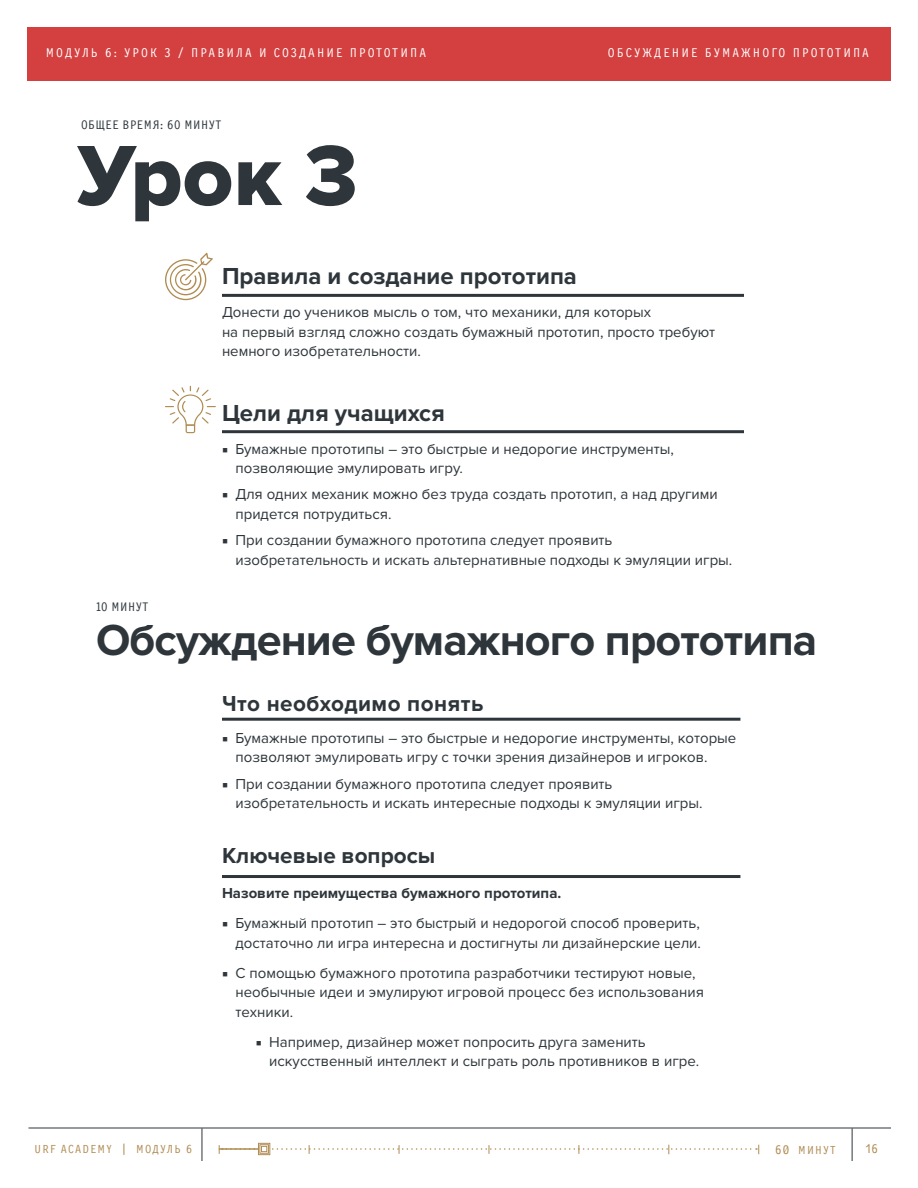
<style>
.page{position:relative;width:918px;height:1188px;background:#fff}
.page>*{position:absolute;margin:0;border:0;box-sizing:border-box;transform-origin:0 0}
.t1{font:88.5px "Proxima Nova Extrabld";color:#2e363b}
.bullets{font:700 45px "Proxima Nova";letter-spacing:-.02em;color:#2e363b}
.t2{font:700 24px "Proxima Nova";color:#2e363b}
.t3{font:700 22.5px "Proxima Nova";letter-spacing:.02em;color:#2e363b}
.t4{font:700 22.5px "Proxima Nova";color:#2e363b}
.t5{font:15px/19.5px "Proxima Nova";color:#2e363b}
.bullets-2{font:700 15px "Proxima Nova";color:#2e363b}
.t6{font:13.05px "New Letter Gothic C";letter-spacing:.16em;color:#fff}
.t7{font:12.75px "New Letter Gothic C";letter-spacing:.04em;color:#2e363b}
.t8{font:12px "New Letter Gothic C";letter-spacing:.105em;color:#b08c52}
.t9{font:12px "Eco Coding WGL4 W01";color:#b08c52}
.s1{font-family:"Minion Pro"}
.s2{font-family:"Eco Coding WGL4 W01"}
</style>
<div class="page">
<hr style="left:28px;top:1128px;width:863px;height:1px;background:#2e363b">
<hr style="left:202px;top:1128px;width:1px;height:33px;background:#2e363b">
<hr style="left:852px;top:1128px;width:1px;height:33px;background:#2e363b">
<div style="left:27px;top:27px;width:864px;height:54px;background:#d44040"></div>
<hr style="left:222px;top:294px;width:522px;height:3px;background:#2e363b">
<svg style="left:165px;top:253px;width:48px;height:47px"></svg>
<svg style="left:165px;top:386px;width:51px;height:47px"></svg>
<hr style="left:222px;top:430px;width:522px;height:3px;background:#2e363b">
<hr style="left:222px;top:718px;width:518px;height:3px;background:#2e363b">
<hr style="left:222px;top:875px;width:518px;height:3px;background:#2e363b">
<svg style="left:258px;top:1143px;width:12px;height:12px"></svg>
<div style="left:260px;top:1144px;width:9px;height:10px;background:#c1a477"></div>
<svg style="left:219px;top:1145px;width:540px;height:9px"></svg>
<p class="t6" style="left:46px;top:46px;width:382px">МОДУЛЬ 6: УРОК 3 / ПРАВИЛА И СОЗДАНИЕ ПРОТОТИПА</p>
<p class="t6" style="left:608px;top:46px;width:263px">ОБСУЖДЕНИЕ БУМАЖНОГО ПРОТОТИПА</p>
<p class="t7" style="left:81px;top:118px;width:142px">ОБЩЕЕ ВРЕМЯ: 60 МИНУТ</p>
<p class="t1" style="left:78px;top:125px;width:281px">Урок 3</p>
<p class="t2" style="left:222px;top:262px;width:357px">Правила и создание прототипа</p>
<p class="t5" style="left:222px;top:303px;width:495px">Донести до учеников мысль о том, что механики, для которых<br>на первый взгляд сложно создать бумажный прототип, просто требуют немного изобретательности.</p>
<p class="t2" style="left:222px;top:399px;width:224px">Цели для учащихся</p>
<p class="t5" style="left:236px;top:439px;width:440px;text-indent:-14px"><span class="s1">■</span> Бумажные прототипы – это быстрые и недорогие инструменты, позволяющие эмулировать игру.</p>
<p class="t5" style="left:236px;top:485px;width:484px;text-indent:-14px"><span class="s1">■</span> Для одних механик можно без труда создать прототип, а над другими придется потрудиться.</p>
<p class="t5" style="left:236px;top:531px;width:498px;text-indent:-14px"><span class="s1">■</span> При создании бумажного прототипа следует проявить изобретательность и искать альтернативные подходы к эмуляции игры.</p>
<p class="t7" style="left:96px;top:600px;width:54px">10 МИНУТ</p>
<p class="bullets" style="left:96px;top:614px;width:723px">Обсуждение бумажного прототипа</p>
<p class="t3" style="left:222px;top:690px;width:263px">Что необходимо понять</p>
<p class="t5" style="left:236px;top:728px;width:502px;text-indent:-14px"><span class="s1">■</span> Бумажные прототипы – это быстрые и недорогие инструменты, которые позволяют эмулировать игру с точки зрения дизайнеров и игроков.</p>
<p class="t5" style="left:236px;top:774px;width:469px;text-indent:-14px"><span class="s1">■</span> При создании бумажного прототипа следует проявить изобретательность и искать интересные подходы к эмуляции игры.</p>
<p class="t4" style="left:222px;top:842px;width:215px">Ключевые вопросы</p>
<p class="bullets-2" style="left:222px;top:884px;width:341px">Назовите преимущества бумажного прототипа.</p>
<p class="t5" style="left:222px;top:914px;width:481px;text-align:right"><span class="s1">■</span> Бумажный прототип – это быстрый и недорогой способ проверить, достаточно ли игра интересна и достигнуты ли дизайнерские цели.</p>
<p class="t5" style="left:236px;top:963px;width:470px;text-indent:-14px"><span class="s1">■</span> С помощью бумажного прототипа разработчики тестируют новые, необычные идеи и эмулируют игровой процесс без использования техники.</p>
<p class="t5" style="left:269px;top:1032px;width:431px;text-indent:-14px"><span class="s1">■</span> Например, дизайнер может попросить друга заменить искусственный интеллект и сыграть роль противников в игре.</p>
<p class="t8" style="left:34px;top:1143px;width:159px">URF ACADEMY <span class="s2">|</span> МОДУЛЬ 6</p>
<p class="t8" style="left:775px;top:1144px;width:62px"><span class="s2">60</span> МИНУТ</p>
<p class="t9" style="left:865px;top:1142px;width:14px">16</p>
</div>
